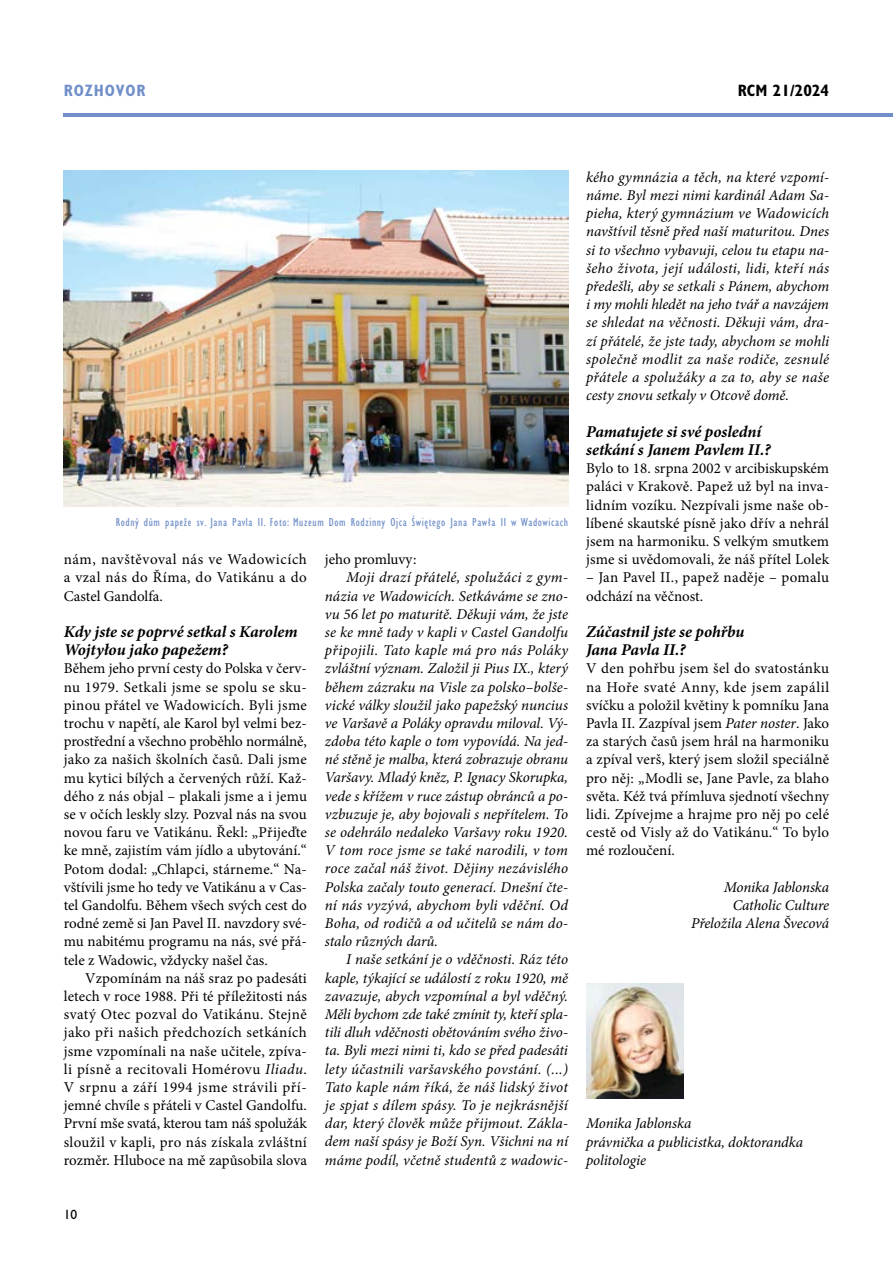
<style>
.page{position:relative;width:893px;height:1263px;background:#fff}
.page>*{position:absolute;margin:0;border:0;box-sizing:border-box;transform-origin:0 0}
.t1{font:italic 700 16.5px/18.1px "Minion Pro";letter-spacing:-.005em;color:#000}
.t2{font:700 condensed 16.5px "Gill Sans Std";color:#000}
.t3{font:700 condensed 16.5px "Gill Sans Std";color:#708fc9}
.t4{font:italic 15px/18.1px "Minion Pro";letter-spacing:-.005em;color:#000;text-align:justify}
.t5{font:15px/18.1px "Minion Pro";letter-spacing:.005em;color:#000;text-align:justify}
.t6{font:13.5px "Gill Sans Std";color:#000}
.t7{font:condensed 12px "Gill Sans Std";letter-spacing:.05em;color:#708fc9}
.s1{font-style:italic}
</style>
<div class="page">
<hr style="left:64px;top:113px;width:829px;height:4px;background:#708fc9">
<img style="left:64px;top:170px;width:504px;height:336px">
<img style="left:586px;top:983px;width:98px;height:115px">
<p class="t3" style="left:64px;top:81px;width:21px">ROZHO</p>
<p class="t3" style="left:116px;top:81px;width:21px">VOR</p>
<p class="t2" style="left:738px;top:81px;width:93px">RCM 21/2024</p>
<p class="t7" style="left:116px;top:515px;width:454px">Rodný dům papeže sv. Jana Pavla II. Foto: Muzeum Dom Rodzinny Ojca Świętego Jana Pawła II w Wadowicach</p>
<p class="t5" style="left:64px;top:550px;width:245px">nám, navštěvoval nás ve Wadowicích a vzal nás do Říma, do Vatikánu a do Castel Gandolfa.</p>
<p class="t1" style="left:64px;top:622px;width:236px">Kdy jste se poprvé setkal s Karolem<br>Wojtyłou jako papežem?</p>
<p class="t5" style="left:64px;top:660px;width:245px">Během jeho první cesty do Polska v červ&shy;nu 1979. Setkali jsme se spolu se sku&shy;pinou přátel ve Wadowicích. Byli jsme trochu v napětí, ale Karol byl velmi bez&shy;prostřední a všechno proběhlo normálně, jako za našich školních časů. Dali jsme mu kytici bílých a červených růží. Kaž&shy;dého z nás objal – plakali jsme a i jemu se v očích leskly slzy. Pozval nás na svou novou faru ve Vatikánu. Řekl: „Přijeďte ke mně, zajistím vám jídlo a ubytování.“ Potom dodal: „Chlapci, stárneme.“ Na&shy;vštívili jsme ho tedy ve Vatikánu a v Cas&shy;tel Gandolfu. Během všech svých cest do rodné země si Jan Pavel II. navzdory své&shy;mu nabitému programu na nás, své přá&shy;tele z Wadowic, vždycky našel čas.</p>
<p class="t5" style="left:64px;top:969px;width:245px;text-indent:21px">Vzpomínám na náš sraz po padesáti letech v roce 1988. Při té příležitosti nás svatý Otec pozval do Vatikánu. Stejně jako při našich předchozích setkáních jsme vzpomínali na naše učitele, zpíva&shy;li písně a recitovali Homérovu <span class="s1">Iliadu</span>.<br>V srpnu a září 1994 jsme strávili pří&shy;jemné chvíle s přáteli v Castel Gandolfu.<br>První mše svatá, kterou tam náš spolužák sloužil v kapli, pro nás získala zvláštní rozměr. Hluboce na mě zapůsobila slova</p>
<p class="t5" style="left:325px;top:550px;width:93px">jeho promluvy:</p>
<p class="t4" style="left:325px;top:568px;width:245px;text-indent:21px">Moji drazí přátelé, spolužáci z gym&shy;názia ve Wadowicích. Setkáváme se zno&shy;vu 56 let po maturitě. Děkuji vám, že jste se ke mně tady v kapli v Castel Gandolfu připojili. Tato kaple má pro nás Poláky zvláštní význam. Založil ji Pius IX., který během zázraku na Visle za polsko–bolše&shy;vické války sloužil jako papežský nuncius ve Varšavě a Poláky opravdu miloval. Vý&shy;zdoba této kaple o tom vypovídá. Na jed&shy;né stěně je malba, která zobrazuje obranu Varšavy. Mladý kněz, P. Ignacy Skorupka, vede s křížem v ruce zástup obránců a po&shy;vzbuzuje je, aby bojovali s nepřítelem. To se odehrálo nedaleko Varšavy roku 1920.<br>V tom roce jsme se také narodili, v tom roce začal náš život. Dějiny nezávislého Polska začaly touto generací. Dnešní čte&shy;ní nás vyzývá, abychom byli vděční. Od Boha, od rodičů a od učitelů se nám do&shy;stalo různých darů.</p>
<p class="t4" style="left:325px;top:950px;width:245px;text-indent:21px">I naše setkání je o vděčnosti. Ráz této kaple, týkající se událostí z roku 1920, mě zavazuje, abych vzpomínal a byl vděčný.<br>Měli bychom zde také zmínit ty, kteří spla&shy;tili dluh vděčnosti obětováním svého živo&shy;ta. Byli mezi nimi ti, kdo se před padesáti lety účastnili varšavského povstání. (...)<br>Tato kaple nám říká, že náš lidský život je spjat s dílem spásy. To je nejkrásnější dar, který člověk může přijmout. Zákla&shy;dem naší spásy je Boží Syn. Všichni na ní máme podíl, včetně studentů z wadowic-</p>
<p class="t4" style="left:586px;top:168px;width:245px">kého gymnázia a těch, na které vzpomí&shy;náme. Byl mezi nimi kardinál Adam Sa&shy;pieha, který gymnázium ve Wadowicích navštívil těsně před naší maturitou. Dnes si to všechno vybavuji, celou tu etapu na&shy;šeho života, její události, lidi, kteří nás předešli, aby se setkali s Pánem, abychom i my mohli hledět na jeho tvář a navzájem se shledat na věčnosti. Děkuji vám, dra&shy;zí přátelé, že jste tady, abychom se mohli společně modlit za naše rodiče, zesnulé přátele a spolužáky a za to, aby se naše cesty znovu setkaly v Otcově domě.</p>
<p class="t1" style="left:586px;top:422px;width:186px">Pamatujete si své poslední setkání s Janem Pavlem II.?</p>
<p class="t5" style="left:586px;top:459px;width:245px">Bylo to 18. srpna 2002 v arcibiskupském paláci v Krakově. Papež už byl na inva&shy;lidním vozíku. Nezpívali jsme naše ob&shy;líbené skautské písně jako dřív a nehrál jsem na harmoniku. S velkým smutkem jsme si uvědomovali, že náš přítel Lolek</p>
<p class="t5" style="left:586px;top:569px;width:245px">– Jan Pavel II., papež naděje – pomalu odchází na věčnost.</p>
<p class="t1" style="left:586px;top:622px;width:160px">Zúčastnil jste se pohřbu<br>Jana Pavla II.?</p>
<p class="t5" style="left:586px;top:660px;width:245px">V den pohřbu jsem šel do svatostánku na Hoře svaté Anny, kde jsem zapálil svíčku a položil květiny k pomníku Jana Pavla II. Zazpíval jsem <span class="s1">Pater noster</span>. Jako za starých časů jsem hrál na harmoniku a zpíval verš, který jsem složil speciálně pro něj: „Modli se, Jane Pavle, za blaho světa. Kéž tvá přímluva sjednotí všechny lidi. Zpívejme a hrajme pro něj po celé cestě od Visly až do Vatikánu.“ To bylo mé rozloučení.</p>
<p class="t4" style="left:691px;top:878px;width:140px;text-align:right">Monika Jablonska<br>Catholic Culture<br>Přeložila Alena Švecová</p>
<p class="t4" style="left:586px;top:1114px;width:219px;text-align:left">Monika Jablonska<br>právnička a publicistka, doktorandka politologie</p>
<p class="t6" style="left:64px;top:1207px;width:15px">10</p>
</div>
